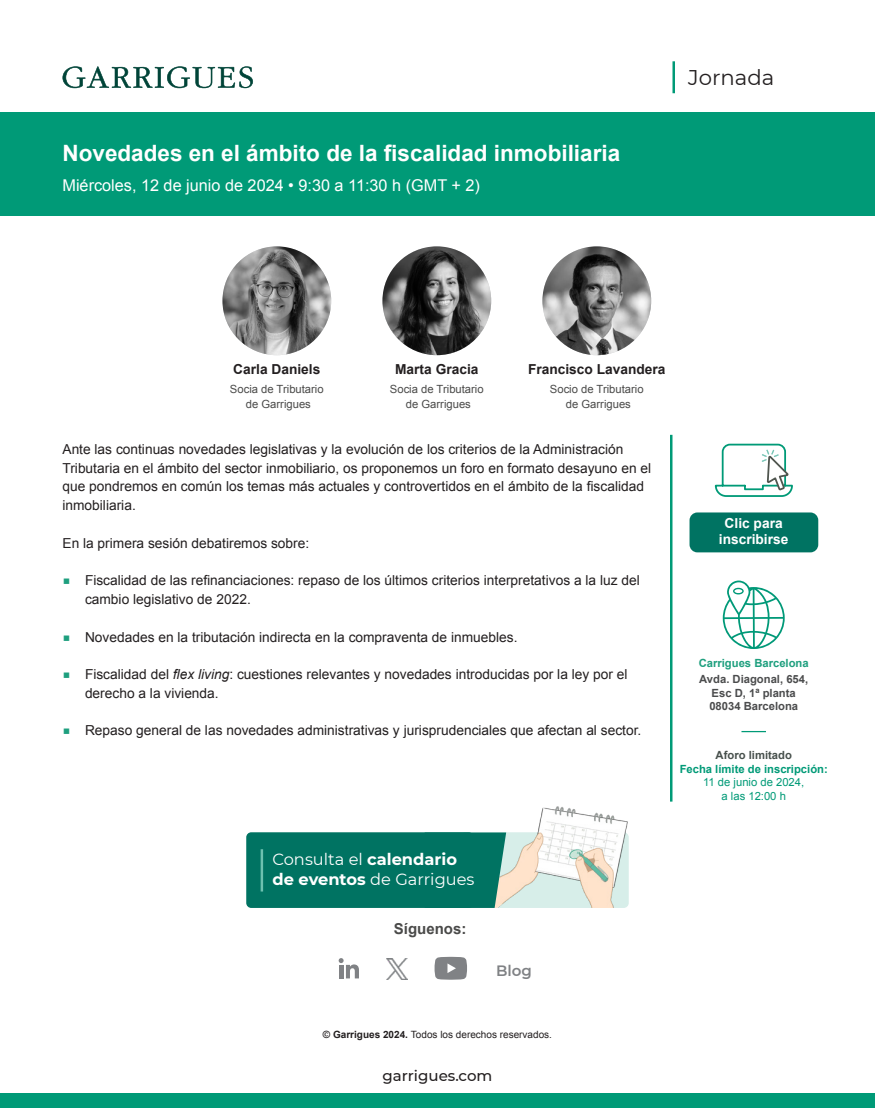
<style>
.page{position:relative;width:875px;height:1108px;background:#fff}
.page>*{position:absolute;margin:0;border:0;box-sizing:border-box;transform-origin:0 0}
.t1{font:700 22.5px "Arial";color:#fff}
.t2{font:21.25px "Montserrat";color:#231f20}
.t3{font:16.25px "Arial";color:#fff}
.t4{font:16.25px "Montserrat";color:#fff}
.t5{font:500 15px "Montserrat";color:#231f20}
.t6{font:700 15px "Arial";color:#4a4a49}
.t7{font:600 15px "Montserrat";color:#808285}
.t8{font:13.75px/18.8px "Arial";color:#231f20}
.t9{font:700 13.75px "Arial";color:#231f20}
.t10{font:700 13.75px "Arial";color:#fff}
.t11{font:11.25px "Arial";color:#4a4a49}
.t12{font:700 11.25px "Arial";color:#4b4c4d}
.t13{font:11.25px "Arial";color:#009a77}
.t14{font:700 11.25px "Arial";color:#009a77}
.t15{font:700 11.25px "Arial";color:#1e9f7e}
.t16{font:700 11.25px "Arial";color:#47504c}
.t17{font:10px "Arial";color:#231f20}
.s1{font-family:"Montserrat";font-weight:700;color:#1e9f7e}
.s2{font-style:italic}
.s3{font-weight:700}
</style>
<div class="page">
<svg style="left:62px;top:66px;width:191px;height:22px"></svg>
<hr style="left:672px;top:61px;width:3px;height:32px;background:#009a77">
<hr style="left:670px;top:435px;width:2px;height:366px;background:#009a77">
<div style="left:0;top:112px;width:875px;height:103px;background:#009a77"></div>
<img style="left:222px;top:246px;width:109px;height:109px;border-radius:54px">
<img style="left:542px;top:246px;width:109px;height:109px;border-radius:54px">
<img style="left:382px;top:246px;width:109px;height:109px;border-radius:54px">
<div style="left:246px;top:832px;width:228px;height:76px;background:#007362;border-radius:5px"></div>
<img style="left:506px;top:806px;width:123px;height:102px">
<svg style="left:425px;top:832px;width:81px;height:76px"></svg>
<hr style="left:261px;top:849px;width:2px;height:42px;background:#6dc1b0">
<div style="left:690px;top:512px;width:128px;height:40px;background:#007362;border-radius:8px"></div>
<svg style="left:714px;top:443px;width:79px;height:54px"></svg>
<svg style="left:741px;top:731px;width:25px;height:1px"></svg>
<svg style="left:723px;top:580px;width:62px;height:69px"></svg>
<div style="left:0;top:1093px;width:875px;height:15px;background:#009a77"></div>
<svg style="left:339px;top:958px;width:20px;height:20px"></svg>
<svg style="left:435px;top:956px;width:32px;height:23px"></svg>
<img style="left:386px;top:958px;width:21px;height:21px">
<p class="t1" style="left:62px;top:138px;width:559px">Novedades en el ámbito de la fiscalidad inmobiliaria</p>
<p class="t3" style="left:62px;top:175px;width:419px">Miércoles, 12 de junio de 2024 • 9:30 a 11:30 h (GMT + 2)</p>
<p class="t2" style="left:688px;top:63px;width:88px">Jornada</p>
<p class="t9" style="left:233px;top:360px;width:89px">Carla Daniels</p>
<p class="t11" style="left:230px;top:381px;width:95px">Socia de Tributario</p>
<p class="t11" style="left:246px;top:396px;width:67px">de Garrigues</p>
<p class="t9" style="left:395px;top:360px;width:85px">Marta Gracia</p>
<p class="t11" style="left:390px;top:381px;width:95px">Socia de Tributario</p>
<p class="t11" style="left:406px;top:396px;width:67px">de Garrigues</p>
<p class="t9" style="left:528px;top:360px;width:139px">Francisco Lavandera</p>
<p class="t11" style="left:550px;top:381px;width:95px">Socio de Tributario</p>
<p class="t11" style="left:566px;top:396px;width:67px">de Garrigues</p>
<p class="t8" style="left:62px;top:440px;width:590px">Ante las continuas novedades legislativas y la evolución de los criterios de la Administración Tributaria en el ámbito del sector inmobiliario, os proponemos un foro en formato desayuno en el que pondremos en común los temas más actuales y controvertidos en el ámbito de la fiscalidad inmobiliaria.</p>
<p class="t8" style="left:62px;top:533px;width:248px">En la primera sesión debatiremos sobre:</p>
<p class="t8" style="left:85px;top:571px;width:556px;text-indent:-22px"><span class="s1">■</span> Fiscalidad de las refinanciaciones: repaso de los últimos criterios interpretativos a la luz del cambio legislativo de 2022.</p>
<p class="t8" style="left:62px;top:627px;width:457px"><span class="s1">■</span> Novedades en la tributación indirecta en la compraventa de inmuebles.</p>
<p class="t8" style="left:85px;top:665px;width:544px;text-indent:-22px"><span class="s1">■</span> Fiscalidad del <span class="s2">flex living</span>: cuestiones relevantes y novedades introducidas por la ley por el derecho a la vivienda.</p>
<p class="t8" style="left:62px;top:721px;width:580px"><span class="s1">■</span> Repaso general de las novedades administrativas y jurisprudenciales que afectan al sector.</p>
<p class="t10" style="left:725px;top:514px;width:60px">Clic para</p>
<p class="t10" style="left:719px;top:530px;width:71px">inscribirse</p>
<p class="t15" style="left:699px;top:655px;width:112px">Carrigues Barcelona</p>
<p class="t12" style="left:699px;top:671px;width:111px">Avda. Diagonal, 654,</p>
<p class="t12" style="left:712px;top:685px;width:86px">Esc D, 1ª planta</p>
<p class="t12" style="left:709px;top:699px;width:90px">08034 Barcelona</p>
<p class="t16" style="left:716px;top:747px;width:78px">Aforo limitado</p>
<p class="t14" style="left:680px;top:761px;width:150px">Fecha límite de inscripción:</p>
<p class="t13" style="left:703px;top:775px;width:103px">11 de junio de 2024,</p>
<p class="t13" style="left:722px;top:788px;width:66px">a las 12:00 h</p>
<p class="t4" style="left:272px;top:848px;width:186px">Consulta el <span class="s3">calendario</span></p>
<p class="t4" style="left:272px;top:868px;width:204px"><span class="s3">de eventos</span> de Garrigues</p>
<p class="t6" style="left:394px;top:918px;width:74px">Síguenos:</p>
<p class="t7" style="left:496px;top:959px;width:37px">Blog</p>
<p class="t17" style="left:323px;top:1028px;width:231px"><span class="s3">© Garrigues 2024.</span> Todos los derechos reservados.</p>
<p class="t5" style="left:383px;top:1065px;width:111px">garrigues.com</p>
</div>
